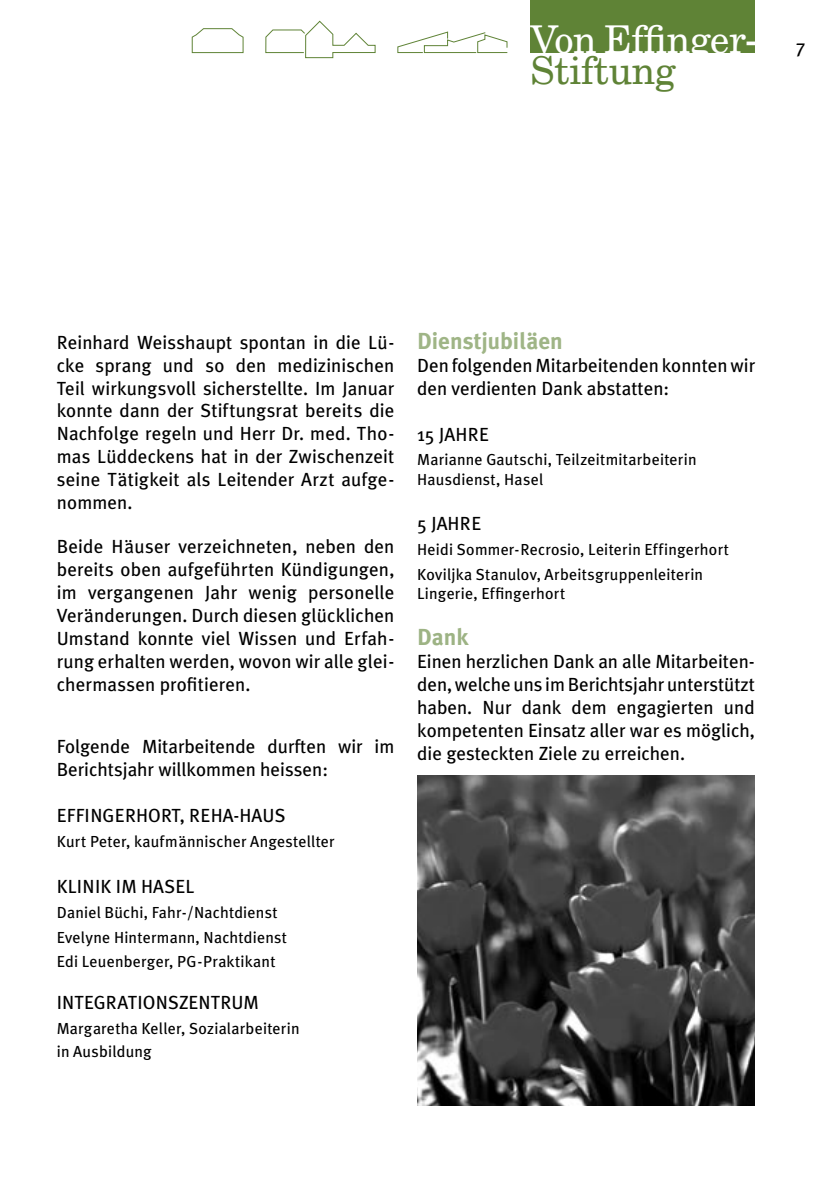
<style>
.page{position:relative;width:840px;height:1191px;background:#fff}
.page>*{position:absolute;margin:0;border:0;box-sizing:border-box;transform-origin:0 0}
.t1{font:38.4px "New Century Schlbk";letter-spacing:-.01em;color:#fff}
.t2{font:38.4px "New Century Schlbk";letter-spacing:-.005em;color:#5f8336}
.t3{font:700 23.2px "Meta Plus";color:#9fb586}
.t4{font:700 23.2px "Meta Plus";color:#9db384}
.t5{font:19px/22.8px "Meta Plus";color:#000;text-align:justify}
.t6{font:16px/24.8px "Meta Plus";letter-spacing:.015em;color:#000}
</style>
<div class="page">
<div style="left:530px;top:0;width:224px;height:53px;background:#5f8336"></div>
<svg style="left:397px;top:31px;width:110px;height:22px"></svg>
<svg style="left:265px;top:21px;width:110px;height:37px"></svg>
<svg style="left:191px;top:28px;width:52px;height:25px"></svg>
<img style="left:417px;top:775px;width:337px;height:331px">
<h1 class="t1" style="left:530px;top:16px;width:229px">Von Effinger-</h1>
<h1 class="t2" style="left:530px;top:47px;width:147px">Stiftung</h1>
<p class="t5" style="left:795px;top:35px;width:11px">7</p>
<p class="t5" style="left:57px;top:331px;width:339px">Reinhard Weisshaupt spontan in die Lü&shy;cke sprang und so den medizinischen Teil wirkungsvoll sicherstellte. Im Januar konnte dann der Stiftungsrat bereits die Nachfolge regeln und Herr Dr. med. Tho&shy;mas Lüddeckens hat in der Zwischenzeit seine Tätigkeit als Leitender Arzt aufge&shy;nommen.</p>
<p class="t5" style="left:57px;top:535px;width:339px">Beide Häuser verzeichneten, neben den bereits oben aufgeführten Kündigungen, im vergangenen Jahr wenig personelle Veränderungen. Durch diesen glücklichen Umstand konnte viel Wissen und Erfah&shy;rung erhalten werden, wovon wir alle glei&shy;chermassen profitieren.</p>
<p class="t5" style="left:57px;top:735px;width:339px">Folgende Mitarbeitende durften wir im<br>Berichtsjahr willkommen heissen:</p>
<p class="t5" style="left:57px;top:804px;width:230px">EFFINGERHORT, REHA-HAUS</p>
<p class="t6" style="left:57px;top:829px;width:279px">Kurt Peter, kaufmännischer Angestellter</p>
<p class="t5" style="left:57px;top:874px;width:139px">KLINIK IM HASEL</p>
<p class="t6" style="left:57px;top:899px;width:232px">Daniel Büchi, Fahr-/Nachtdienst<br>Evelyne Hintermann, Nachtdienst<br>Edi Leuenberger, PG-Praktikant</p>
<p class="t5" style="left:57px;top:991px;width:203px">INTEGRATIONSZENTRUM</p>
<p class="t6" style="left:57px;top:1017px;width:244px;line-height:22.8px">Margaretha Keller, Sozialarbeiterin in Ausbildung</p>
<p class="t3" style="left:417px;top:327px;width:147px">Dienstjubiläen</p>
<p class="t5" style="left:417px;top:354px;width:339px">Den folgenden Mitarbeitenden konnten wir den verdienten Dank abstatten:</p>
<p class="t5" style="left:417px;top:422px;width:73px">15 JAHRE</p>
<p class="t6" style="left:417px;top:450px;width:281px;line-height:19.2px">Marianne Gautschi, Teilzeitmitarbeiterin<br>Hausdienst, Hasel</p>
<p class="t5" style="left:417px;top:512px;width:65px">5 JAHRE</p>
<p class="t6" style="left:417px;top:537px;width:313px">Heidi Sommer-Recrosio, Leiterin Effingerhort<br>Koviljka Stanulov, Arbeitsgruppenleiterin</p>
<p class="t6" style="left:417px;top:581px;width:150px">Lingerie, Effingerhort</p>
<p class="t4" style="left:417px;top:623px;width:53px">Dank</p>
<p class="t5" style="left:417px;top:650px;width:339px">Einen herzlichen Dank an alle Mitarbeiten&shy;den, welche uns im Berichtsjahr unterstützt haben. Nur dank dem engagierten und kompetenten Einsatz aller war es möglich, die gesteckten Ziele zu erreichen.</p>
</div>
